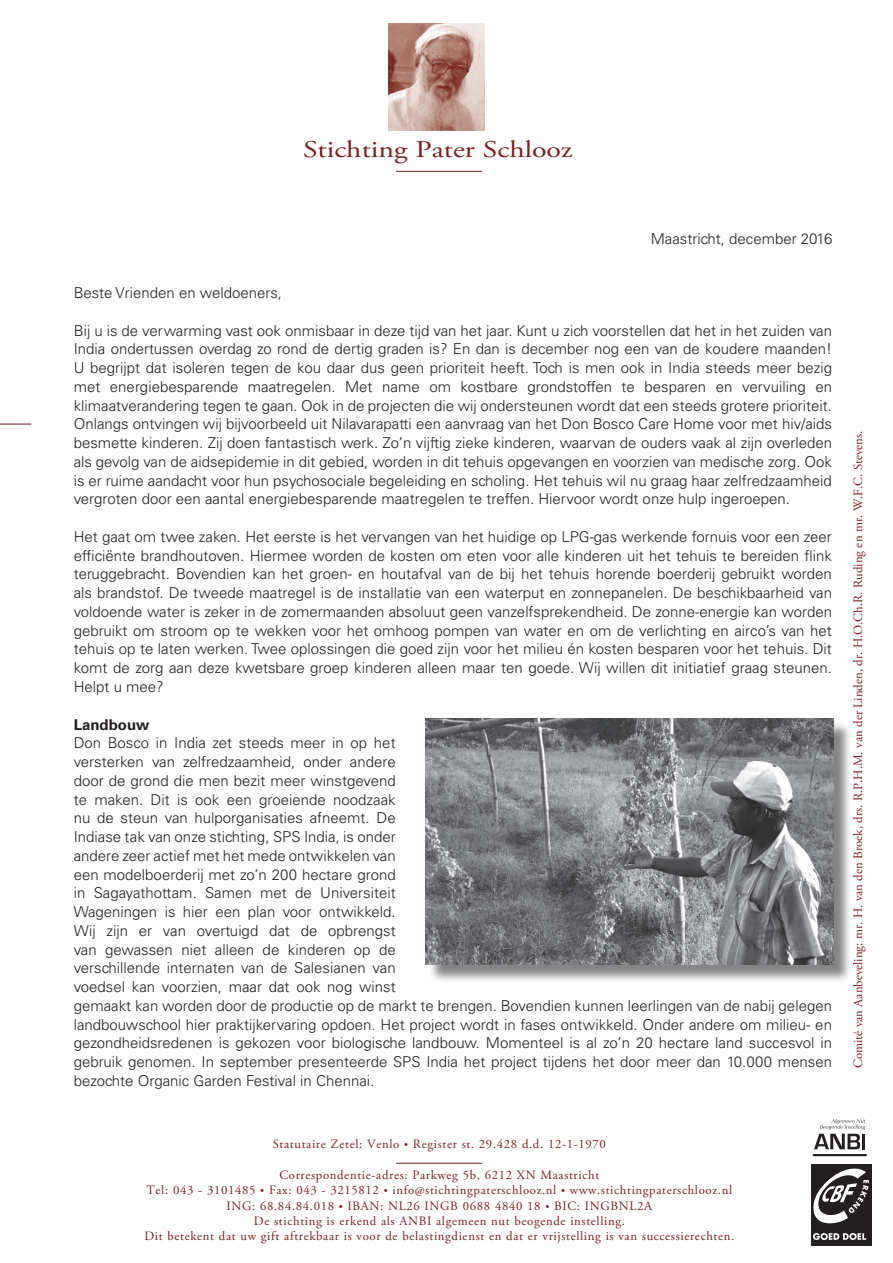
<style>
.page{position:relative;width:893px;height:1263px;background:#fff}
.page>*{position:absolute;margin:0;border:0;box-sizing:border-box;transform-origin:0 0}
.t1{font:24px "Adobe Garamond Pro";color:#762023;scale:1.24 1}
.t2{font:300 15px/18.8px "Univers LT Std";color:#231f20;text-align:justify}
.t3{font:700 15px "Univers LT Std";color:#231f20}
.t4{font:12.75px/15.3px "Adobe Garamond Pro";letter-spacing:.05em;color:#762023;text-align:center}
.t5{font:12.75px "Adobe Garamond Pro";color:#762023}
.s1{font-size:10.5px}
</style>
<div class="page">
<hr style="left:396px;top:171px;width:86px;height:1px;background:#762023">
<hr style="left:396px;top:1163px;width:86px;height:1px;background:#762023">
<img style="left:388px;top:23px;width:96px;height:108px">
<hr style="left:0;top:424px;width:31px;height:1px;background:#762023">
<svg style="left:814px;top:1119px;width:51px;height:30px"></svg>
<hr style="left:813px;top:1154px;width:54px;height:2px;background:#231f20">
<div style="left:811px;top:1164px;width:61px;height:81px;background:#231f20"></div>
<svg style="left:813px;top:1233px;width:53px;height:7px"></svg>
<svg style="left:813px;top:1168px;width:56px;height:56px"></svg>
<div style="left:428px;top:721px;width:424px;height:262px;background:#231f20;opacity:.55"></div>
<img style="left:425px;top:719px;width:408px;height:245px">
<h1 class="t1" style="left:303px;top:135px;width:219px">Stichting Pater Schlooz</h1>
<p class="t2" style="left:651px;top:230px;width:183px">Maastricht, december 2016</p>
<p class="t2" style="left:74px;top:283px;width:210px">Beste Vrienden en weldoeners,</p>
<p class="t2" style="left:74px;top:321px;width:760px">Bij u is de verwarming vast ook onmisbaar in deze tijd van het jaar. Kunt u zich voorstellen dat het in het zuiden van India ondertussen overdag zo rond de dertig graden is? En dan is december nog een van de koudere maanden!<br>U begrijpt dat isoleren tegen de kou daar dus geen prioriteit heeft. Toch is men ook in India steeds meer bezig met energiebesparende maatregelen. Met name om kostbare grondstoffen te besparen en vervuiling en klimaatverandering tegen te gaan. Ook in de projecten die wij ondersteunen wordt dat een steeds grotere prioriteit.<br>Onlangs ontvingen wij bijvoorbeeld uit Nilavarapatti een aanvraag van het Don Bosco Care Home voor met hiv/aids besmette kinderen. Zij doen fantastisch werk. Zo’n vijftig zieke kinderen, waarvan de ouders vaak al zijn overleden als gevolg van de aidsepidemie in dit gebied, worden in dit tehuis opgevangen en voorzien van medische zorg. Ook is er ruime aandacht voor hun psychosociale begeleiding en scholing. Het tehuis wil nu graag haar zelfredzaamheid vergroten door een aantal energiebesparende maatregelen te treffen. Hiervoor wordt onze hulp ingeroepen.</p>
<p class="t2" style="left:74px;top:527px;width:760px">Het gaat om twee zaken. Het eerste is het vervangen van het huidige op LPG-gas werkende fornuis voor een zeer efficiënte brandhoutoven. Hiermee worden de kosten om eten voor alle kinderen uit het tehuis te bereiden flink teruggebracht. Bovendien kan het groen- en houtafval van de bij het tehuis horende boerderij gebruikt worden als brandstof. De tweede maatregel is de installatie van een waterput en zonnepanelen. De beschikbaarheid van voldoende water is zeker in de zomermaanden absoluut geen vanzelfsprekendheid. De zonne-energie kan worden gebruikt om stroom op te wekken voor het omhoog pompen van water en om de verlichting en airco’s van het tehuis op te laten werken. Twee oplossingen die goed zijn voor het milieu én kosten besparen voor het tehuis. Dit komt de zorg aan deze kwetsbare groep kinderen alleen maar ten goede. Wij willen dit initiatief graag steunen.<br>Helpt u mee?</p>
<p class="t3" style="left:74px;top:715px;width:77px">Landbouw</p>
<p class="t2" style="left:74px;top:733px;width:760px;text-align:left">Don Bosco in India zet steeds meer in op het<br>versterken van zelfredzaamheid, onder andere<br>door de grond die men bezit meer winstgevend<br>te maken. Dit is ook een groeiende noodzaak<br>nu de steun van hulporganisaties afneemt. De<br>Indiase tak van onze stichting, SPS India, is onder<br>andere zeer actief met het mede ontwikkelen van<br>een modelboerderij met zo’n 200 hectare grond<br>in Sagayathottam. Samen met de Universiteit<br>Wageningen is hier een plan voor ontwikkeld.<br>Wij zijn er van overtuigd dat de opbrengst<br>van gewassen niet alleen de kinderen op de<br>verschillende internaten van de Salesianen van<br>voedsel kan voorzien, maar dat ook nog winst<br>gemaakt kan worden door de productie op de markt te brengen. Bovendien kunnen leerlingen van de nabij gelegen landbouwschool hier praktijkervaring opdoen. Het project wordt in fases ontwikkeld. Onder andere om milieu- en gezondheidsredenen is gekozen voor biologische landbouw. Momenteel is al zo’n 20 hectare land succesvol in gebruik genomen. In september presenteerde SPS India het project tijdens het door meer dan 10.000 mensen bezochte Organic Garden Festival in Chennai.</p>
<p class="t4" style="left:273px;top:1137px;width:335px">Statutaire Zetel: Venlo <span class="s1">•</span> Register st. 29.428 d.d. 12-1-1970</p>
<p class="t4" style="left:144px;top:1168px;width:591px">Correspondentie-adres: Parkweg 5b, 6212 XN Maastricht<br>Tel: 043 - 3101485 <span class="s1">•</span> Fax: 043 - 3215812 <span class="s1">•</span> info@stichtingpaterschlooz.nl <span class="s1">•</span> www.stichtingpaterschlooz.nl ING: 68.84.84.018 <span class="s1">•</span> IBAN: NL26 INGB 0688 4840 18 <span class="s1">•</span> BIC: INGBNL2A<br>De stichting is erkend als ANBI algemeen nut beogende instelling.<br>Dit betekent dat uw gift aftrekbaar is voor de belastingdienst en dat er vrijstelling is van successierechten.</p>
<p class="t5" style="left:850px;top:1068px;width:639px;rotate:-90deg">Comité van Aanbeveling: mr. H. van den Broek, drs. R.P.H.M. van der Linden, dr. H.O.Ch.R. Ruding en mr. W.F.C. Stevens.</p>
</div>
